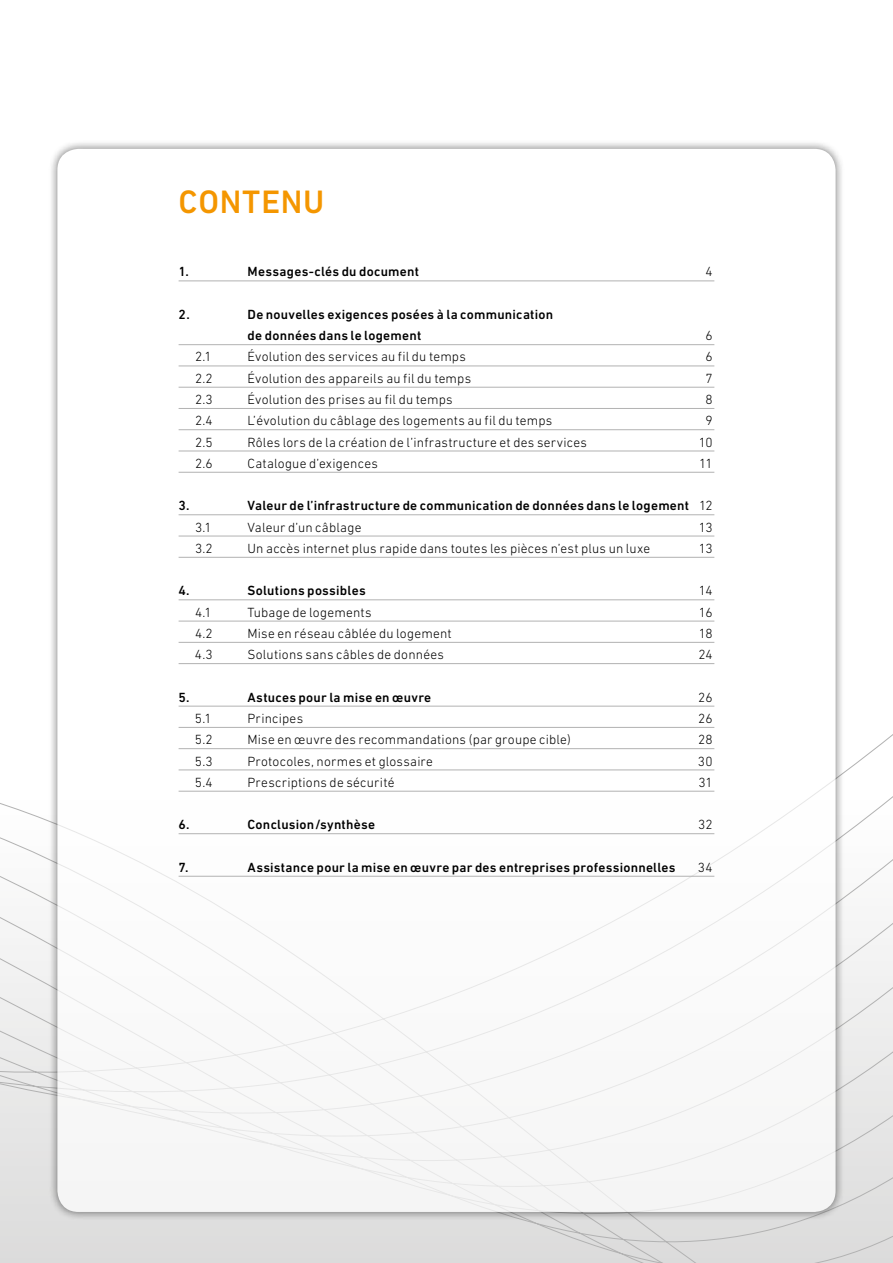
<style>
.page{position:relative;width:893px;height:1263px;background:#fff}
.page>*{position:absolute;margin:0;border:0;box-sizing:border-box;transform-origin:0 0}
.t1{font:500 33px "DIN Next LT Pro";letter-spacing:.02em;color:#f49600}
.t2{font:300 13.5px "DIN Next LT Pro";letter-spacing:.015em;color:#000}
.t3{font:500 13.5px/21.3px "DIN Next LT Pro";letter-spacing:.02em;color:#000}
.s1{font-weight:300}
</style>
<div class="page">
<svg style="left:0;top:734px;width:893px;height:529px"></svg>
<div style="left:48px;top:140px;width:796px;height:1081px;background:#000;opacity:.75"></div>
<div style="left:57px;top:149px;width:779px;height:1063px;background:#fff;border-radius:21px"></div>
<hr style="left:179px;top:281px;width:535px;height:1px;background:#b2b2b2">
<hr style="left:179px;top:344px;width:535px;height:1px;background:#b2b2b2">
<hr style="left:179px;top:366px;width:535px;height:1px;background:#b2b2b2">
<hr style="left:179px;top:387px;width:535px;height:1px;background:#b2b2b2">
<hr style="left:179px;top:408px;width:535px;height:1px;background:#b2b2b2">
<hr style="left:179px;top:429px;width:535px;height:1px;background:#b2b2b2">
<hr style="left:179px;top:451px;width:535px;height:1px;background:#b2b2b2">
<hr style="left:179px;top:472px;width:535px;height:1px;background:#b2b2b2">
<hr style="left:179px;top:514px;width:535px;height:1px;background:#b2b2b2">
<hr style="left:179px;top:536px;width:535px;height:1px;background:#b2b2b2">
<hr style="left:179px;top:557px;width:535px;height:1px;background:#b2b2b2">
<hr style="left:179px;top:599px;width:535px;height:1px;background:#b2b2b2">
<hr style="left:179px;top:621px;width:535px;height:1px;background:#b2b2b2">
<hr style="left:179px;top:642px;width:535px;height:1px;background:#b2b2b2">
<hr style="left:179px;top:663px;width:535px;height:1px;background:#b2b2b2">
<hr style="left:179px;top:706px;width:535px;height:1px;background:#b2b2b2">
<hr style="left:179px;top:727px;width:535px;height:1px;background:#b2b2b2">
<hr style="left:179px;top:748px;width:535px;height:1px;background:#b2b2b2">
<hr style="left:179px;top:770px;width:535px;height:1px;background:#b2b2b2">
<hr style="left:179px;top:791px;width:535px;height:1px;background:#b2b2b2">
<hr style="left:179px;top:833px;width:535px;height:1px;background:#b2b2b2">
<hr style="left:179px;top:876px;width:535px;height:1px;background:#b2b2b2">
<h1 class="t1" style="left:179px;top:182px;width:147px">CONTENU</h1>
<p class="t3" style="left:179px;top:261px;width:12px">1.</p>
<p class="t3" style="left:248px;top:261px;width:173px">Messages-clés du document</p>
<p class="t2" style="left:705px;top:264px;width:9px">4</p>
<p class="t3" style="left:179px;top:304px;width:13px">2.</p>
<p class="t3" style="left:248px;top:304px;width:307px">De nouvelles exigences posées à la communication de données dans le logement</p>
<p class="t2" style="left:705px;top:328px;width:9px">6</p>
<p class="t2" style="left:195px;top:349px;width:18px">2.1</p>
<p class="t2" style="left:248px;top:349px;width:220px">Évolution des services au fil du temps</p>
<p class="t2" style="left:705px;top:349px;width:9px">6</p>
<p class="t2" style="left:195px;top:370px;width:19px">2.2</p>
<p class="t2" style="left:248px;top:370px;width:225px">Évolution des appareils au fil du temps</p>
<p class="t2" style="left:705px;top:370px;width:9px">7</p>
<p class="t2" style="left:195px;top:392px;width:19px">2.3</p>
<p class="t2" style="left:248px;top:392px;width:207px">Évolution des prises au fil du temps</p>
<p class="t2" style="left:705px;top:392px;width:9px">8</p>
<p class="t2" style="left:195px;top:413px;width:19px">2.4</p>
<p class="t2" style="left:248px;top:413px;width:306px">L’évolution du câblage des logements au fil du temps</p>
<p class="t2" style="left:705px;top:413px;width:9px">9</p>
<p class="t2" style="left:195px;top:434px;width:19px">2.5</p>
<p class="t2" style="left:248px;top:434px;width:341px">Rôles lors de la création de l’infrastructure et des services</p>
<p class="t2" style="left:699px;top:434px;width:15px">10</p>
<p class="t2" style="left:195px;top:455px;width:19px">2.6</p>
<p class="t2" style="left:248px;top:455px;width:132px">Catalogue d’exigences</p>
<p class="t2" style="left:699px;top:455px;width:15px">11</p>
<p class="t3" style="left:179px;top:495px;width:12px">3.</p>
<p class="t3" style="left:248px;top:495px;width:467px">Valeur de l’infrastructure de communication de données dans le logement <span class="s1">12</span></p>
<p class="t2" style="left:195px;top:519px;width:18px">3.1</p>
<p class="t2" style="left:248px;top:519px;width:116px">Valeur d’un câblage</p>
<p class="t2" style="left:699px;top:519px;width:15px">13</p>
<p class="t2" style="left:195px;top:540px;width:19px">3.2</p>
<p class="t2" style="left:248px;top:540px;width:404px">Un accès internet plus rapide dans toutes les pièces n’est plus un luxe</p>
<p class="t2" style="left:699px;top:540px;width:15px">13</p>
<p class="t3" style="left:179px;top:580px;width:13px">4.</p>
<p class="t3" style="left:248px;top:580px;width:120px">Solutions possibles</p>
<p class="t2" style="left:699px;top:583px;width:15px">14</p>
<p class="t2" style="left:195px;top:604px;width:18px">4.1</p>
<p class="t2" style="left:247px;top:604px;width:126px">Tubage de logements</p>
<p class="t2" style="left:699px;top:604px;width:15px">16</p>
<p class="t2" style="left:195px;top:626px;width:19px">4.2</p>
<p class="t2" style="left:247px;top:626px;width:206px">Mise en réseau câblée du logement</p>
<p class="t2" style="left:699px;top:626px;width:15px">18</p>
<p class="t2" style="left:195px;top:647px;width:19px">4.3</p>
<p class="t2" style="left:247px;top:647px;width:198px">Solutions sans câbles de données</p>
<p class="t2" style="left:698px;top:647px;width:16px">24</p>
<p class="t3" style="left:178px;top:686px;width:13px">5.</p>
<p class="t3" style="left:247px;top:686px;width:185px">Astuces pour la mise en œuvre</p>
<p class="t2" style="left:698px;top:689px;width:16px">26</p>
<p class="t2" style="left:195px;top:711px;width:18px">5.1</p>
<p class="t2" style="left:247px;top:711px;width:57px">Principes</p>
<p class="t2" style="left:698px;top:711px;width:16px">26</p>
<p class="t2" style="left:195px;top:732px;width:19px">5.2</p>
<p class="t2" style="left:247px;top:732px;width:325px">Mise en œuvre des recommandations (par groupe cible)</p>
<p class="t2" style="left:698px;top:732px;width:16px">28</p>
<p class="t2" style="left:195px;top:753px;width:19px">5.3</p>
<p class="t2" style="left:247px;top:753px;width:187px">Protocoles, normes et glossaire</p>
<p class="t2" style="left:698px;top:753px;width:16px">30</p>
<p class="t2" style="left:195px;top:774px;width:19px">5.4</p>
<p class="t2" style="left:247px;top:774px;width:148px">Prescriptions de sécurité</p>
<p class="t2" style="left:698px;top:774px;width:16px">31</p>
<p class="t3" style="left:178px;top:814px;width:13px">6.</p>
<p class="t3" style="left:247px;top:814px;width:129px">Conclusion/synthèse</p>
<p class="t2" style="left:698px;top:817px;width:16px">32</p>
<p class="t3" style="left:178px;top:856px;width:11px">7.</p>
<p class="t3" style="left:247px;top:856px;width:430px">Assistance pour la mise en œuvre par des entreprises professionnelles</p>
<p class="t2" style="left:698px;top:859px;width:16px">34</p>
</div>
